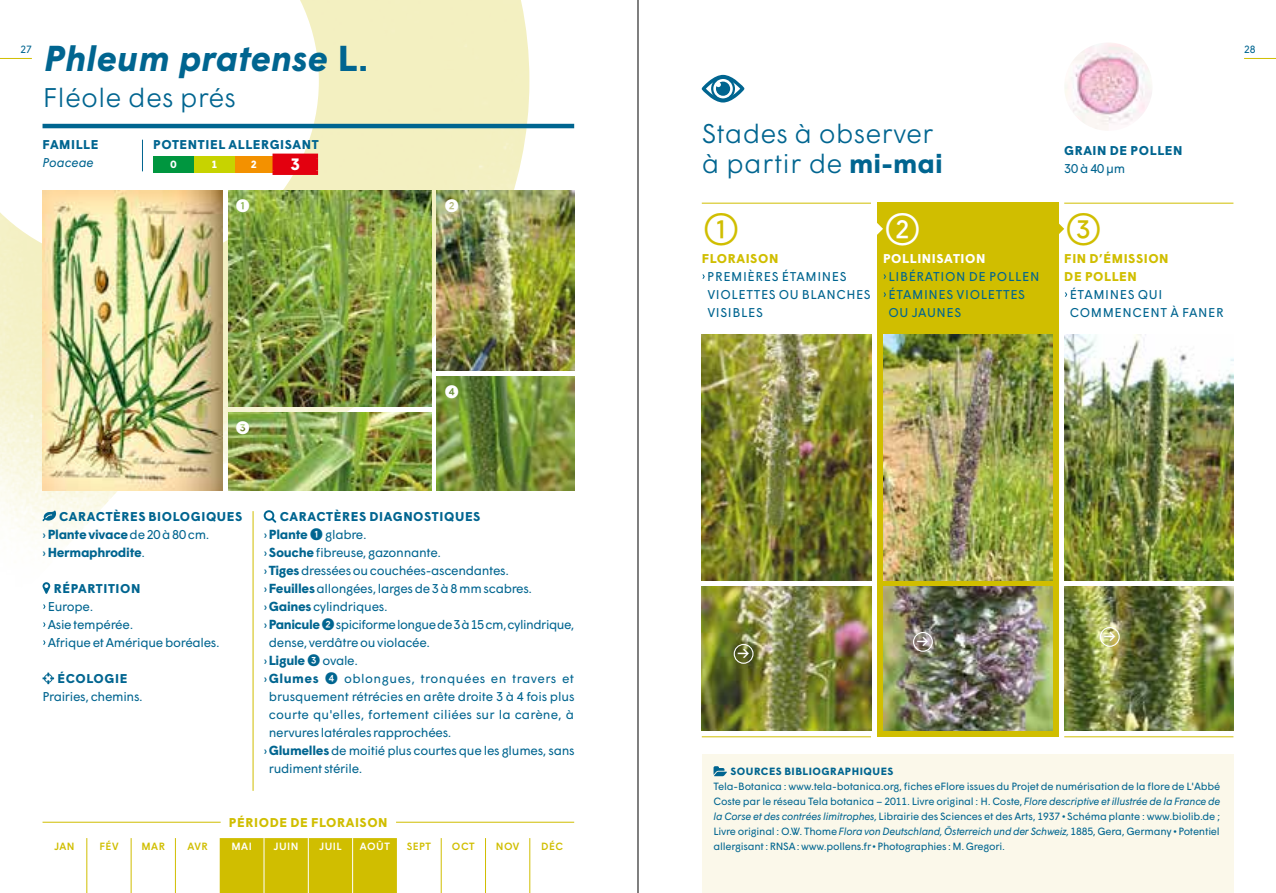
<style>
.page{position:relative;width:1276px;height:893px;background:#fff}
.page>*{position:absolute;margin:0;border:0;box-sizing:border-box;transform-origin:0 0}
.t1{font:300 45px "Wigrum";color:#d0be00}
.t2{font:300 45px "Wigrum";color:#fff}
.t3{font:italic 700 36px "Wigrum";letter-spacing:.01em;color:#006590}
.t4{font:300 27px/30px "Wigrum";color:#006590}
.t5{font:18px "Wigrum";color:#fff}
.t6{font:700 16.5px "Wigrum";color:#fff}
.t7{font:700 13.2px/18px "Wigrum";letter-spacing:-.02em;color:#006590}
.t8{font:12.75px/18px "Wigrum";letter-spacing:-.02em;color:#006590}
.t9{font:12.75px/18px "Wigrum";letter-spacing:.045em;color:#006590}
.t10{font:700 12.75px "Wigrum";letter-spacing:.045em;color:#006590}
.t11{font:700 12.75px/18px "Wigrum";letter-spacing:.045em;color:#d0be00}
.t12{font:12.75px "Wigrum";letter-spacing:.01em;color:#006590}
.t13{font:12.75px "Wigrum";letter-spacing:.035em;color:#006590}
.t14{font:700 12.75px "Wigrum";letter-spacing:.045em;color:#fff}
.t15{font:italic 12.75px "Wigrum";color:#006590}
.t16{font:12.75px "Wigrum";letter-spacing:.065em;color:#006590}
.t17{font:10.5px/15px "Wigrum";letter-spacing:-.02em;color:#006590;text-align:justify}
.t18{font:500 10.5px "Wigrum";letter-spacing:.045em;color:#d0be00}
.t19{font:700 10.5px "Wigrum";letter-spacing:.045em;color:#006590}
.t20{font:500 10.5px "Wigrum";letter-spacing:.045em;color:#fff}
.t21{font:700 10.5px "Wigrum";color:#fff}
.s1{font-style:normal}
.s2{font-weight:700}
.s3{font-weight:400;font-size:12.75px}
.s4{font-weight:700;font-size:13.2px}
.s5{font-size:16.5px}
.s6{font-style:italic}
</style>
<div class="page">
<img style="left:0;top:0;width:529px;height:656px">
<div style="left:877px;top:203px;width:181px;height:534px;background:#d0be00"></div>
<hr style="left:1064px;top:736px;width:169px;height:1px;background:#d0be00">
<hr style="left:702px;top:736px;width:169px;height:1px;background:#d0be00">
<svg style="left:1058px;top:223px;width:6px;height:12px"></svg>
<svg style="left:877px;top:223px;width:6px;height:12px"></svg>
<hr style="left:1064px;top:203px;width:169px;height:1px;background:#d0be00">
<hr style="left:702px;top:203px;width:169px;height:1px;background:#d0be00">
<img style="left:1064px;top:43px;width:88px;height:88px;border-radius:44px">
<img style="left:437px;top:191px;width:137px;height:180px">
<img style="left:228px;top:191px;width:203px;height:216px">
<img style="left:228px;top:413px;width:203px;height:78px">
<img style="left:437px;top:377px;width:137px;height:114px">
<img style="left:43px;top:191px;width:179px;height:300px">
<img style="left:883px;top:335px;width:169px;height:246px">
<img style="left:883px;top:587px;width:169px;height:144px">
<img style="left:1064px;top:335px;width:169px;height:246px">
<img style="left:1064px;top:587px;width:169px;height:144px">
<img style="left:702px;top:335px;width:169px;height:246px">
<img style="left:702px;top:587px;width:169px;height:144px">
<hr style="left:1244px;top:58px;width:32px;height:1px;background:#d0be00">
<hr style="left:0;top:58px;width:32px;height:1px;background:#d0be00">
<div style="left:702px;top:755px;width:531px;height:138px;background:#fbf8ea"></div>
<hr style="left:43px;top:124px;width:531px;height:4px;background:#006590">
<svg style="left:264px;top:510px;width:12px;height:13px"></svg>
<svg style="left:43px;top:511px;width:13px;height:10px"></svg>
<svg style="left:43px;top:582px;width:7px;height:12px"></svg>
<svg style="left:43px;top:673px;width:11px;height:11px"></svg>
<svg style="left:713px;top:766px;width:14px;height:10px"></svg>
<svg style="left:702px;top:75px;width:42px;height:28px"></svg>
<hr style="left:142px;top:140px;width:1px;height:31px;background:#006590">
<div style="left:220px;top:838px;width:177px;height:55px;background:#d0be00"></div>
<hr style="left:485px;top:838px;width:1px;height:55px;background:#d0be00">
<hr style="left:529px;top:838px;width:1px;height:55px;background:#d0be00">
<hr style="left:86px;top:838px;width:1px;height:55px;background:#d0be00">
<hr style="left:175px;top:838px;width:1px;height:55px;background:#d0be00">
<hr style="left:131px;top:838px;width:1px;height:55px;background:#d0be00">
<hr style="left:264px;top:838px;width:1px;height:55px;background:#fff">
<hr style="left:308px;top:838px;width:1px;height:55px;background:#fff">
<hr style="left:352px;top:838px;width:1px;height:55px;background:#fff">
<hr style="left:441px;top:838px;width:1px;height:55px;background:#d0be00">
<hr style="left:43px;top:822px;width:531px;height:1px;background:#d0be00">
<div style="left:221px;top:818px;width:175px;height:8px;background:#fff"></div>
<div style="left:733px;top:644px;width:20px;height:20px;border:1px solid #fff;border-radius:50%"></div>
<div style="left:913px;top:632px;width:20px;height:20px;border:1px solid #fff;border-radius:50%"></div>
<div style="left:1100px;top:627px;width:19px;height:20px;border:1px solid #fff;border-radius:50%"></div>
<hr style="left:253px;top:511px;width:1px;height:280px;background:#d0be00">
<div style="left:153px;top:156px;width:41px;height:17px;background:#00963f"></div>
<div style="left:194px;top:156px;width:41px;height:17px;background:#c7d300"></div>
<div style="left:235px;top:156px;width:40px;height:17px;background:#f39100"></div>
<div style="left:275px;top:156px;width:41px;height:17px;background:#e3000f"></div>
<hr style="left:272px;top:154px;width:46px;height:4px;background:#e3000f">
<div style="left:272px;top:158px;width:5px;height:12px;background:#e3000f"></div>
<div style="left:313px;top:158px;width:5px;height:12px;background:#e3000f"></div>
<div style="left:272px;top:170px;width:46px;height:5px;background:#e3000f"></div>
<hr style="left:638px;top:0;width:1px;height:893px;background:#000">
<h2 class="t3" style="left:45px;top:31px;width:325px">Phleum pratense <span class="s1">L.</span></h2>
<h3 class="t4" style="left:43px;top:80px;width:195px">Fléole des prés</h3>
<p class="t10" style="left:43px;top:135px;width:57px">FAMILLE</p>
<p class="t15" style="left:43px;top:153px;width:53px">Poaceae</p>
<p class="t17" style="left:20px;top:41px;width:13px">27</p>
<p class="t17" style="left:1244px;top:41px;width:13px">28</p>
<h3 class="t4" style="left:702px;top:116px;width:242px">Stades à observer à partir de <span class="s2">mi-mai</span></h3>
<p class="t10" style="left:153px;top:135px;width:167px">POTENTIEL ALLERGISANT</p>
<p class="t21" style="left:171px;top:157px;width:8px">0</p>
<p class="t21" style="left:212px;top:157px;width:8px">1</p>
<p class="t21" style="left:251px;top:157px;width:8px">2</p>
<h3 class="t6" style="left:290px;top:152px;width:11px">3</h3>
<p class="t10" style="left:1064px;top:141px;width:120px">GRAIN DE POLLEN</p>
<p class="t16" style="left:1064px;top:159px;width:63px">30à40µm</p>
<h3 class="t5" style="left:235px;top:192px;width:17px">➊</h3>
<h3 class="t5" style="left:444px;top:192px;width:17px">➋</h3>
<h3 class="t5" style="left:235px;top:414px;width:17px">➌</h3>
<h3 class="t5" style="left:444px;top:378px;width:17px">➍</h3>
<p class="t10" style="left:59px;top:507px;width:185px">CARACTÈRES BIOLOGIQUES</p>
<p class="t7" style="left:43px;top:524px;width:168px"><span class="s3">›</span>Plantevivace<span class="s3">de20à80cm. ›</span>Hermaphrodite<span class="s3">.</span></p>
<p class="t10" style="left:54px;top:579px;width:88px">RÉPARTITION</p>
<p class="t8" style="left:48px;top:596px;width:173px">Europe.<br>Asietempérée.<br>AfriqueetAmériqueboréales.</p>
<p class="t10" style="left:58px;top:669px;width:71px">ÉCOLOGIE</p>
<p class="t8" style="left:43px;top:686px;width:102px">Prairies,chemins.</p>
<p class="t10" style="left:280px;top:507px;width:202px">CARACTÈRES DIAGNOSTIQUES</p>
<p class="t8" style="left:264px;top:524px;width:104px">›<span class="s4">Plante</span><span class="s5">➊</span>glabre.</p>
<p class="t8" style="left:264px;top:542px;width:179px">›<span class="s4">Souche</span>fibreuse,gazonnante.</p>
<p class="t8" style="left:264px;top:560px;width:247px">›<span class="s4">Tiges</span>dresséesoucouchées-ascendantes.</p>
<p class="t8" style="left:264px;top:578px;width:270px">›<span class="s4">Feuilles</span>allongées,largesde3à8mmscabres.</p>
<p class="t8" style="left:264px;top:596px;width:125px">›<span class="s4">Gaines</span>cylindriques.</p>
<p class="t8" style="left:264px;top:614px;width:312px">› <span class="s4">Panicule</span><span class="s5">➋</span>spiciformelonguede3à15cm,cylindrique,</p>
<p class="t8" style="left:269px;top:632px;width:163px">dense, verdâtreouviolacée.</p>
<p class="t8" style="left:264px;top:650px;width:96px">›<span class="s4">Ligule</span><span class="s5">➌</span>ovale.</p>
<p class="t13" style="left:264px;top:669px;width:312px">›<span class="s4">Glumes</span> <span class="s5">➍</span> oblongues, tronquées en travers et</p>
<p class="t8" style="left:269px;top:686px;width:307px">brusquement rétrécies en arête droite 3 à 4 fois plus</p>
<p class="t12" style="left:269px;top:705px;width:307px">courte qu'elles, fortement ciliées sur la carène, à</p>
<p class="t8" style="left:269px;top:722px;width:184px">nervures latérales rapprochées.</p>
<p class="t8" style="left:264px;top:740px;width:312px">›<span class="s4">Glumelles</span> de moitié plus courtes que les glumes, sans</p>
<p class="t8" style="left:269px;top:758px;width:95px">rudiment stérile.</p>
<p class="t11" style="left:229px;top:812px;width:160px">PÉRIODE DE FLORAISON</p>
<p class="t18" style="left:54px;top:838px;width:22px">JAN</p>
<p class="t18" style="left:99px;top:838px;width:21px">FÉV</p>
<p class="t18" style="left:141px;top:838px;width:25px">MAR</p>
<p class="t18" style="left:188px;top:838px;width:22px">AVR</p>
<p class="t20" style="left:231px;top:838px;width:22px">MAI</p>
<p class="t20" style="left:274px;top:838px;width:26px">JUIN</p>
<p class="t20" style="left:319px;top:838px;width:24px">JUIL</p>
<p class="t20" style="left:360px;top:838px;width:31px">AOÛT</p>
<p class="t18" style="left:407px;top:838px;width:26px">SEPT</p>
<p class="t18" style="left:452px;top:838px;width:24px">OCT</p>
<p class="t18" style="left:496px;top:838px;width:25px">NOV</p>
<p class="t18" style="left:541px;top:838px;width:23px">DÉC</p>
<h1 class="t1" style="left:702px;top:195px;width:40px">➀</h1>
<p class="t11" style="left:702px;top:248px;width:78px">FLORAISON</p>
<p class="t9" style="left:707px;top:266px;width:165px">PREMIÈRES ÉTAMINES<br>VIOLETTES OU BLANCHES<br>VISIBLES</p>
<h1 class="t2" style="left:883px;top:195px;width:40px">➁</h1>
<p class="t14" style="left:883px;top:249px;width:104px">POLLINISATION</p>
<p class="t9" style="left:888px;top:266px;width:152px">LIBÉRATION DE POLLEN<br>ÉTAMINES VIOLETTES<br>OU JAUNES</p>
<h1 class="t1" style="left:1064px;top:195px;width:40px">➂</h1>
<p class="t11" style="left:1064px;top:248px;width:106px">FIN D’ÉMISSION<br>DE POLLEN</p>
<p class="t9" style="left:1069px;top:284px;width:155px">ÉTAMINES QUI<br>COMMENCENT À FANER</p>
<h3 class="t5" style="left:736px;top:638px;width:15px">→</h3>
<h3 class="t5" style="left:916px;top:626px;width:15px">→</h3>
<h3 class="t5" style="left:1102px;top:621px;width:15px">→</h3>
<p class="t19" style="left:730px;top:764px;width:164px">SOURCES BIBLIOGRAPHIQUES</p>
<p class="t17" style="left:713px;top:778px;width:508px">Tela-Botanica : www.tela-botanica.org, fiches eFlore issues du Projet de numérisation de la flore de L'Abbé Coste par le réseau Tela botanica – 2011. Livre original : H. Coste, <span class="s6">Flore descriptive et illustrée de la France de la Corse et des contrées limitrophes,</span> Librairie des Sciences et des Arts, 1937 <span class="s2">•</span> Schéma plante : www.biolib.de ; Livre original : O.W. Thome <span class="s6">Flora von Deutschland, Österreich und der Schweiz,</span>1885, Gera, Germany <span class="s2">•</span> Potentiel allergisant:RNSA:www.pollens.fr <span class="s2">•</span>Photographies :M.Gregori.</p>
</div>
